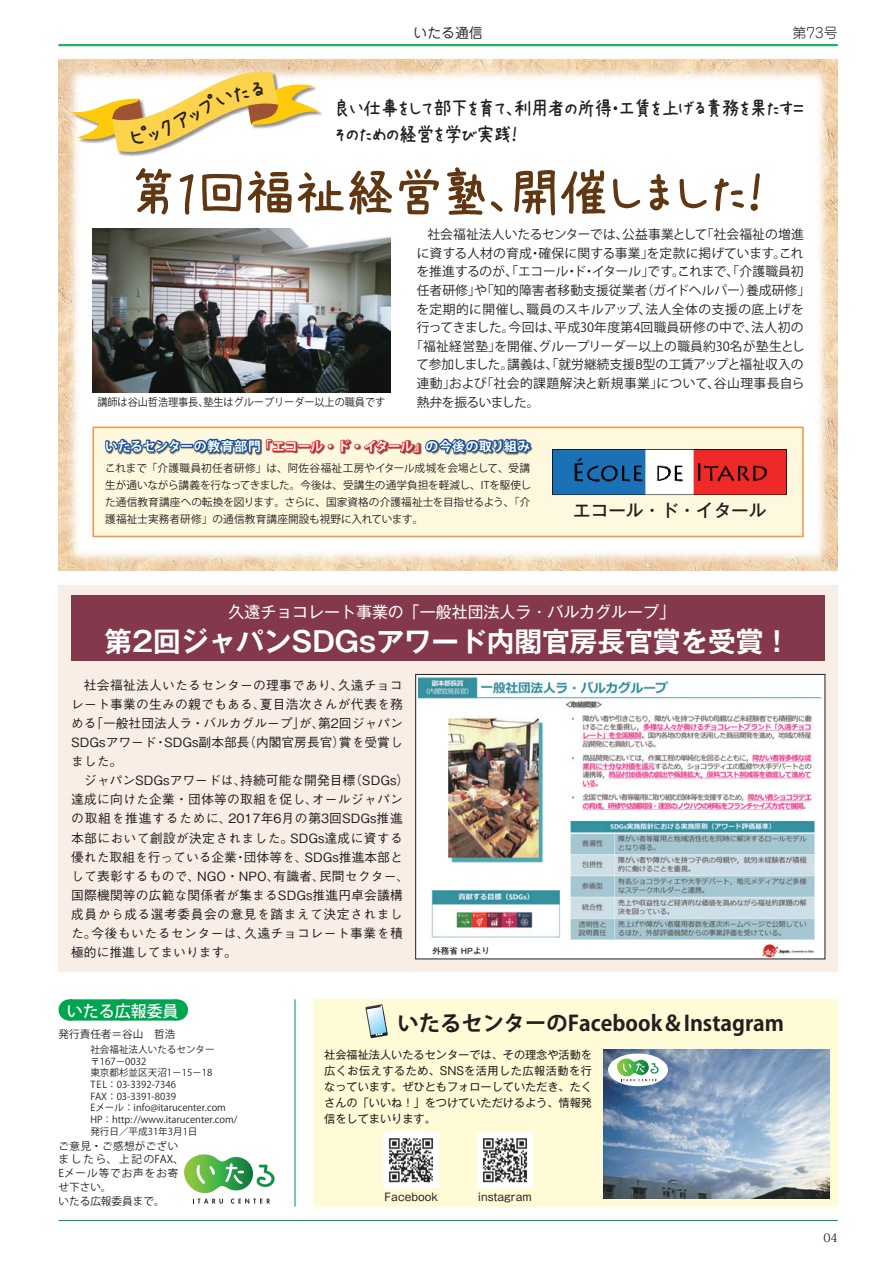
<style>
.page{position:relative;width:893px;height:1263px;background:#fff}
.page>*{position:absolute;margin:0;border:0;box-sizing:border-box;transform-origin:0 0}
.t1{font:55.35px "AP Japanesefont";letter-spacing:-.12em;color:#603711}
.t2{font:700 27.6px "Gothic MB101 Pro De";color:#fff}
.t3{font:21.3px/26.5px "AP Japanesefont";letter-spacing:-.135em;color:#231f20;text-align:right;scale:.93 1}
.t4{font:700 21.3px "Koz Go Pro";color:#231f20}
.t5{font:500 17.55px "Gothic MB101 Pro";color:#231f20}
.t6{font:15.9px "Gothic MB101 Pro";color:#fff}
.t7{font:500 15.9px "Koz Go Pro";color:#fff}
.t8{font:13.8px "Jun 201 Pro";color:#231f20}
.t9{font:300 13.8px "Jun 101 Pro";color:#231f20}
.t10{font:500 12.75px/19.2px "Gothic BBB Pro";letter-spacing:.015em;color:#231f20}
.t11{font:12.75px/18.6px "Koz Go Pro";letter-spacing:.005em;color:#231f20}
.t12{font:500 12.75px "Gothic BBB Pro";letter-spacing:.04em;color:#231f20}
.t13{font:700 12.75px "Koz Go Pro";letter-spacing:-.005em;color:#fff}
.t14{font:12.75px "Koz Go Pro";letter-spacing:.04em;color:#231f20}
.t15{font:12.75px/18.6px "Koz Go Pro";letter-spacing:-.04em;color:#231f20}
.t16{font:500 12.75px "Gothic BBB Pro";letter-spacing:.06em;color:#231f20}
.t17{font:12.75px "Koz Go Pro";letter-spacing:-.065em;color:#231f20}
.t18{font:12.75px "Koz Go Pro";letter-spacing:-.03em;color:#231f20}
.t19{font:11.7px "Koz Min Pro";color:#231f20}
.t20{font:11.1px/15.9px "Gothic MB101 Pro";color:#231f20;text-align:justify}
.t21{font:10.65px/17px "Koz Go Pro";letter-spacing:.005em;color:#231f20;text-align:justify}
.t22{font:10.65px/13.8px "Koz Go Pro";letter-spacing:.035em;color:#231f20}
.t23{font:10.65px "Koz Go Pr 6 N";color:#231f20;scale:.95 1}
.t24{font:10.65px "Gothic MB101 Pro";color:#231f20}
.t25{font:9.6px/11.7px "Koz Go Pro";color:#231f20}
.t26{font:700 8.55px "Futo Go B101 Pro";color:#231f20}
</style>
<div class="page">
<hr style="left:58px;top:44px;width:780px;height:1px;background:#00a54f">
<img style="left:58px;top:60px;width:780px;height:511px">
<img style="left:70px;top:70px;width:255px;height:88px">
<div style="left:92px;top:427px;width:712px;height:110px;background:#fef9de"></div>
<img style="left:92px;top:229px;width:298px;height:163px">
<img style="left:553px;top:449px;width:234px;height:53px">
<img style="left:103px;top:437px;width:431px;height:22px">
<img style="left:263px;top:437px;width:161px;height:23px">
<svg style="left:104px;top:437px;width:229px;height:18px;background:#9a98a8"></svg>
<svg style="left:339px;top:401px;width:194px;height:54px"></svg>
<hr style="left:294px;top:999px;width:2px;height:207px;background:#00a54f">
<div style="left:69px;top:999px;width:107px;height:21px;background:#00a54f"></div>
<svg style="left:123px;top:999px;width:27px;height:1px"></svg>
<svg style="left:176px;top:999px;width:1px;height:21px"></svg>
<svg style="left:184px;top:1154px;width:91px;height:49px"></svg>
<div style="left:314px;top:999px;width:524px;height:207px;background:#fffbd6"></div>
<img style="left:604px;top:1049px;width:225px;height:149px">
<svg style="left:365px;top:1004px;width:23px;height:34px"></svg>
<img style="left:384px;top:1132px;width:55px;height:55px">
<img style="left:477px;top:1132px;width:55px;height:55px">
<hr style="left:58px;top:45px;width:780px;height:1px;background:#00a54f">
<hr style="left:58px;top:1220px;width:780px;height:1px;background:#00a54f">
<div style="left:58px;top:585px;width:780px;height:387px;background:#f9eee6"></div>
<div style="left:71px;top:595px;width:754px;height:27px;background:#84384c"></div>
<div style="left:71px;top:614px;width:754px;height:47px;background:#84384c"></div>
<img style="left:418px;top:676px;width:404px;height:281px">
<div style="left:415px;top:674px;width:410px;height:285px;border:1px solid #231f20"></div>
<div style="left:608px;top:1053px;width:60px;height:33px;background:#fff;border-radius:50%"></div>
<svg style="left:617px;top:1058px;width:42px;height:23px"></svg>
<svg style="left:71px;top:62px;width:248px;height:99px"></svg>
<p class="t8" style="left:414px;top:21px;width:71px">いたる通信</p>
<p class="t9" style="left:793px;top:22px;width:47px">第73号</p>
<h3 class="t3" style="left:332px;top:95px;width:510px">良い仕事をして部下を育て利用者の所得・工賃を上げる責務を果たす=</h3>
<h3 class="t3" style="left:333px;top:95px;width:202px">、<br>そのための経営を学び実践!</h3>
<h1 class="t1" style="left:126px;top:165px;width:645px">第回福祉経営塾開催しました!</h1>
<h1 class="t1" style="left:173px;top:165px;width:31px">１</h1>
<h1 class="t1" style="left:487px;top:165px;width:34px">、</h1>
<p class="t11" style="left:701px;top:226px;width:104px">「社会福祉の増進</p>
<p class="t11" style="left:427px;top:226px;width:203px">社会福祉法人いたるセンターでは、</p>
<p class="t18" style="left:622px;top:226px;width:87px">公益事業として</p>
<p class="t11" style="left:647px;top:244px;width:158px">を定款に掲げていますこれ</p>
<p class="t11" style="left:773px;top:244px;width:14px">。</p>
<p class="t11" style="left:538px;top:244px;width:116px">確保に関する事業」</p>
<p class="t11" style="left:417px;top:244px;width:117px">に資する人材の育成</p>
<p class="t11" style="left:529px;top:244px;width:14px">・</p>
<p class="t11" style="left:416px;top:263px;width:171px">を推進するのが、「エコールド</p>
<p class="t11" style="left:647px;top:263px;width:158px">ですこれまで、「介護職員初</p>
<p class="t11" style="left:672px;top:263px;width:14px">。</p>
<p class="t11" style="left:592px;top:263px;width:63px">イタール」</p>
<p class="t11" style="left:565px;top:263px;width:32px">・・</p>
<p class="t11" style="left:641px;top:281px;width:113px">（ガイドヘルパー）</p>
<p class="t11" style="left:526px;top:281px;width:279px;text-indent:-110px">任者研修 「や」 知的障害者移動支援従業者<br>職員のスキルアップ法人全体の支援の底上げを</p>
<p class="t11" style="left:639px;top:300px;width:14px">、</p>
<p class="t11" style="left:746px;top:281px;width:65px">養成研修「</p>
<p class="t14" style="left:416px;top:301px;width:118px">を定期的に開催し、</p>
<p class="t11" style="left:508px;top:319px;width:53px">今回は、</p>
<p class="t11" style="left:554px;top:319px;width:205px">平成30年度第4回職員研修の中で、</p>
<p class="t11" style="left:494px;top:319px;width:312px;text-indent:-78px">行ってきました。<br>を開催グループリーダー以上の職員約30名が塾生とし</p>
<p class="t11" style="left:533px;top:337px;width:14px">、</p>
<p class="t11" style="left:751px;top:319px;width:54px">法人初の</p>
<p class="t11" style="left:410px;top:337px;width:92px">「福祉経営塾」</p>
<p class="t23" style="left:203px;top:396px;width:193px">塾生はグループリーダー以上の職員です</p>
<p class="t23" style="left:97px;top:396px;width:118px">講師は谷山哲浩理事長、</p>
<p class="t11" style="left:507px;top:356px;width:298px">講義は、「就労継続支援B型の工賃アップと福祉収入の</p>
<p class="t17" style="left:416px;top:356px;width:99px">て参加しました。</p>
<p class="t11" style="left:449px;top:374px;width:39px">および</p>
<p class="t14" style="left:481px;top:375px;width:183px">「社会的課題解決と新規事業」</p>
<p class="t14" style="left:656px;top:375px;width:149px">について谷山理事長自ら</p>
<p class="t11" style="left:707px;top:374px;width:14px">、</p>
<p class="t15" style="left:417px;top:374px;width:124px">連動」<br>熱弁を振るいました。</p>
<p class="t13" style="left:259px;top:438px;width:273px">「エコール・ド・イタール「の今後の取り組み</p>
<p class="t13" style="left:105px;top:438px;width:318px">いたるセンターの教育部門　　　　　　　　　　　　</p>
<p class="t21" style="left:105px;top:460px;width:427px">これまで「介護職員初任者研修」は、阿佐谷福祉工房やイタール成城を会場として、受講生が通いながら講義を行なってきました。今後は、受講生の通学負担を軽減し、ITを駆使した通信教育講座への転換を図ります。さらに、国家資格の介護福祉士を目指せるよう、「介</p>
<p class="t21" style="left:105px;top:511px;width:320px">護福祉士実務者研修」の通信教育講座開設も視野に入れています。</p>
<h3 class="t5" style="left:573px;top:496px;width:195px">エコール・ド・イタール</h3>
<p class="t6" style="left:228px;top:599px;width:448px">久遠チョコレート事業の「一般社団法人ラ・バルカグループ「</p>
<h2 class="t2" style="left:105px;top:618px;width:688px">第2回ジャパンSDGsアワード内閣官房長官賞を受賞!</h2>
<p class="t10" style="left:338px;top:673px;width:66px">久遠チョコ</p>
<p class="t10" style="left:260px;top:673px;width:144px;text-indent:-176px">社会福祉法人いたるセンターの理事であり、<br>夏目浩次さんが代表を務</p>
<p class="t10" style="left:90px;top:693px;width:314px;text-indent:-19px">レート事業の生みの親でもある、<br>「一般社団法人ラ・バルカグループが」 第、 2回ジャパン</p>
<p class="t10" style="left:71px;top:712px;width:27px">める</p>
<p class="t10" style="left:243px;top:731px;width:104px">（内閣官房長官）</p>
<p class="t10" style="left:339px;top:731px;width:65px">賞を受賞し</p>
<p class="t10" style="left:164px;top:731px;width:87px">SDGs副本部長</p>
<p class="t10" style="left:71px;top:731px;width:87px">SDGsアワードました。</p>
<p class="t10" style="left:154px;top:731px;width:14px">・</p>
<p class="t10" style="left:349px;top:769px;width:61px">（SDGs(</p>
<p class="t10" style="left:240px;top:769px;width:117px">持続可能な開発目標</p>
<p class="t10" style="left:84px;top:769px;width:164px">ジャパンSDGsアワードは、</p>
<p class="t10" style="left:229px;top:788px;width:176px;text-indent:-157px">達成に向けた企業・団体等の取組を促し、<br>2017年6月の第3回SDGs推進</p>
<p class="t10" style="left:312px;top:788px;width:92px">オールジャパン</p>
<p class="t16" style="left:71px;top:808px;width:162px">の取組を推進するために、</p>
<p class="t10" style="left:71px;top:827px;width:224px">本部において創設が決定されました。</p>
<p class="t10" style="left:290px;top:827px;width:114px">SDGs達成に資する</p>
<p class="t10" style="left:71px;top:846px;width:167px">優れた取組を行っている企業</p>
<p class="t10" style="left:244px;top:846px;width:65px">団体等を、</p>
<p class="t10" style="left:304px;top:846px;width:100px">SDGs推進本部と</p>
<p class="t10" style="left:234px;top:846px;width:14px">・</p>
<p class="t10" style="left:274px;top:865px;width:53px">有識者、</p>
<p class="t10" style="left:71px;top:865px;width:130px">して表彰するもので、</p>
<p class="t10" style="left:71px;top:884px;width:333px">国際機関等の広範な関係者が集まるSDGs推進円卓会議構</p>
<p class="t12" style="left:71px;top:904px;width:333px">成員から成る選考委員会の意見を踏まえて決定されまし</p>
<p class="t12" style="left:244px;top:923px;width:160px">久遠チョコレート事業を積</p>
<p class="t10" style="left:319px;top:865px;width:92px">民間セクター、</p>
<p class="t10" style="left:197px;top:865px;width:84px">NGO・NPO、</p>
<p class="t12" style="left:91px;top:923px;width:160px">今後もいたるセンターは、</p>
<p class="t10" style="left:71px;top:922px;width:27px">た。</p>
<p class="t10" style="left:71px;top:941px;width:167px">極的に推進してまいります。</p>
<p class="t26" style="left:432px;top:944px;width:59px">外務省 HPより</p>
<p class="t7" style="left:67px;top:1000px;width:113px">いたる広報委員</p>
<p class="t21" style="left:58px;top:1026px;width:118px">発行責任者＝谷山　哲浩</p>
<p class="t25" style="left:90px;top:1044px;width:149px">社会福祉法人いたるセンター〒167－0032<br>東京都杉並区天沼1－15－18<br>TEL：03-3392-7346<br>FAX：03-3391-8039<br>Eメール：info@itarucenter.com<br>HP：http://www.itarucenter.com/発行日／平成31年月3 日1</p>
<p class="t22" style="left:58px;top:1139px;width:127px">ご意見・ご感想がございましたら、上記のFAX、<br>Eメール等でお声をお寄せ下さい。<br>いたる広報委員まで。</p>
<h3 class="t4" style="left:367px;top:1009px;width:418px">　いたるセンターのFacebook＆Instagram</h3>
<p class="t20" style="left:324px;top:1045px;width:269px">社会福祉法人いたるセンターでは、その理念や活動を広くお伝えするため、SNSを活用した広報活動を行なっています。ぜひともフォローしていただき、たくさんの「いいね！」をつけていただけるよう、情報発信をしてまいります。</p>
<p class="t24" style="left:385px;top:1188px;width:55px">Facebook</p>
<p class="t24" style="left:478px;top:1188px;width:55px">instagram</p>
<p class="t19" style="left:823px;top:1230px;width:16px">04</p>
</div>
